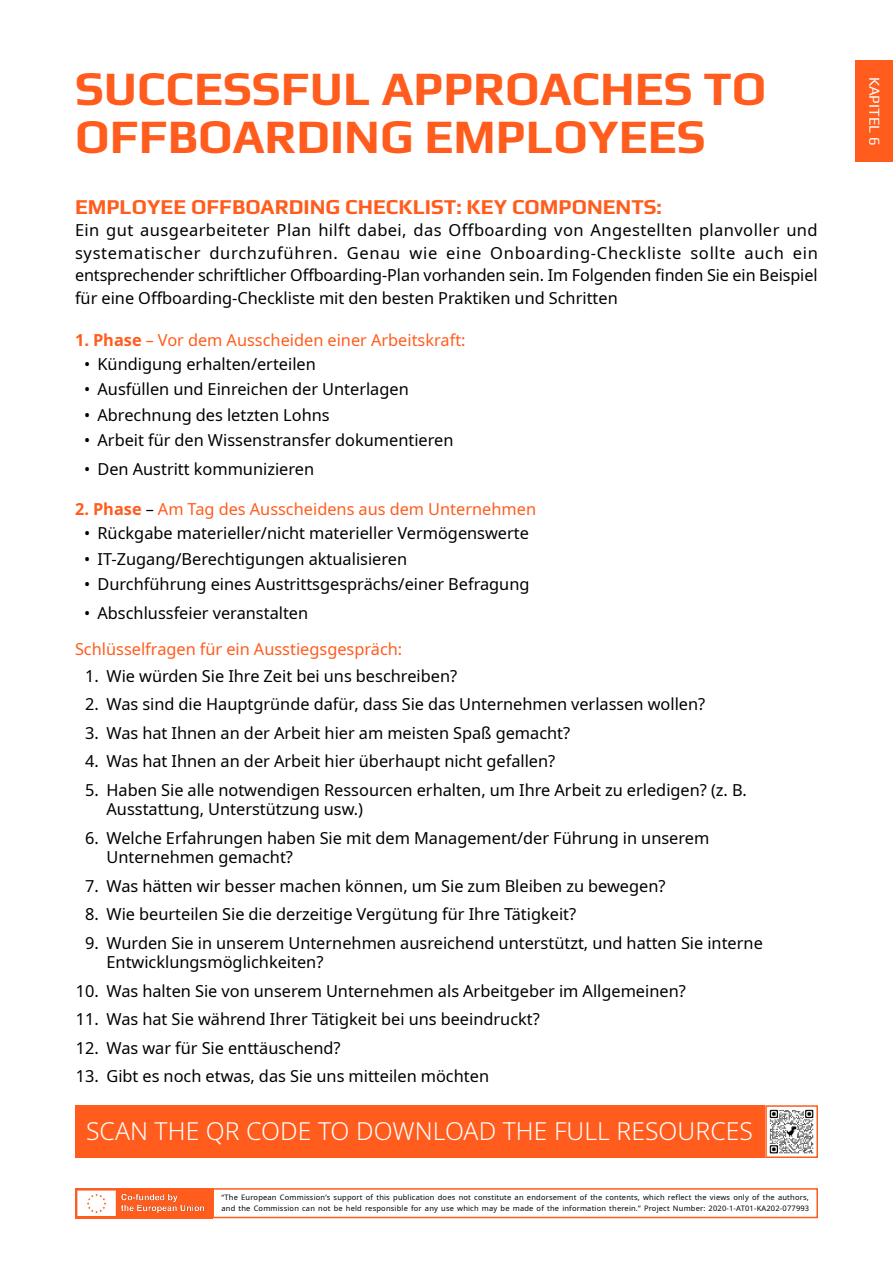
<style>
.page{position:relative;width:893px;height:1263px;background:#fff}
.page>*{position:absolute;margin:0;border:0;box-sizing:border-box;transform-origin:0 0}
.t1{font:700 47.7px/48px "Play";color:#ff5c1d}
.t2{font:300 24.6px "Noto Sans";letter-spacing:.005em;color:#fff}
.t3{font:700 21px "Play";color:#ff5c1d}
.t4{font:16.5px/22.5px "Noto Sans";color:#000}
.t5{font:16.5px "Noto Sans";color:#ff5c1d}
.t6{font:15px "Play";color:#fff}
.t7{font:7.5px/10.5px "Noto Sans";letter-spacing:.025em;color:#000}
.s1{font-weight:700}
.s2{color:#000}
</style>
<div class="page">
<div style="left:75px;top:1188px;width:137px;height:30px;background:#ff5c1d"></div>
<img style="left:78px;top:1190px;width:127px;height:26px">
<div style="left:212px;top:1188px;width:606px;height:30px;border:2px solid #ff5c1d"></div>
<div style="left:855px;top:60px;width:38px;height:102px;background:#ff5c1d"></div>
<div style="left:75px;top:1105px;width:743px;height:53px;background:#ff5c1d"></div>
<img style="left:768px;top:1108px;width:47px;height:47px">
<div style="left:765px;top:1105px;width:53px;height:53px;border:2px solid #ff5c1d"></div>
<h1 class="t1" style="left:75px;top:61px;width:693px">SUCCESSFUL APPROACHES TO<br>OFFBOARDING EMPLOYEES</h1>
<p class="t3" style="left:75px;top:192px;width:588px">EMPLOYEE OFFBOARDING CHECKLIST: KEY COMPONENTS:</p>
<p class="t4" style="left:75px;top:220px;width:745px;text-align:justify">Ein gut ausgearbeiteter Plan hilft dabei, das Offboarding von Angestellten planvoller und systematischer durchzuführen. Genau wie eine Onboarding-Checkliste sollte auch ein entsprechender schriftlicher Offboarding-Plan vorhanden sein. Im Folgenden finden Sie ein Beispiel für eine Offboarding-Checkliste mit den besten Praktiken und Schritten</p>
<p class="t5" style="left:75px;top:328px;width:392px"><span class="s1">1. Phase</span> – Vor dem Ausscheiden einer Arbeitskraft:</p>
<p class="t4" style="left:84px;top:353px;width:233px">• Kündigung erhalten/erteilen</p>
<p class="t4" style="left:84px;top:379px;width:326px">• Ausfüllen und Einreichen der Unterlagen</p>
<p class="t4" style="left:84px;top:404px;width:247px">• Abrechnung des letzten Lohns</p>
<p class="t4" style="left:84px;top:429px;width:371px">• Arbeit für den Wissenstransfer dokumentieren</p>
<p class="t4" style="left:84px;top:458px;width:232px">• Den Austritt kommunizieren</p>
<p class="t5" style="left:75px;top:498px;width:463px"><span class="s1">2. Phase</span> <span class="s2">–</span> Am Tag des Ausscheidens aus dem Unternehmen</p>
<p class="t4" style="left:84px;top:523px;width:446px">• Rückgabe materieller/nicht materieller Vermögenswerte</p>
<p class="t4" style="left:84px;top:548px;width:325px">• IT-Zugang/Berechtigungen aktualisieren</p>
<p class="t4" style="left:84px;top:573px;width:447px">• Durchführung eines Austrittsgesprächs/einer Befragung</p>
<p class="t4" style="left:84px;top:602px;width:226px">• Abschlussfeier veranstalten</p>
<p class="t5" style="left:75px;top:637px;width:329px">Schlüsselfragen für ein Ausstiegsgespräch:</p>
<p class="t4" style="left:85px;top:665px;width:373px">1. Wie würden Sie Ihre Zeit bei uns beschreiben?</p>
<p class="t4" style="left:85px;top:693px;width:621px">2. Was sind die Hauptgründe dafür, dass Sie das Unternehmen verlassen wollen?</p>
<p class="t4" style="left:85px;top:722px;width:486px">3. Was hat Ihnen an der Arbeit hier am meisten Spaß gemacht?</p>
<p class="t4" style="left:85px;top:750px;width:472px">4. Was hat Ihnen an der Arbeit hier überhaupt nicht gefallen?</p>
<p class="t4" style="left:106px;top:780px;width:642px;line-height:19.5px;text-indent:-21px">5. Haben Sie alle notwendigen Ressourcen erhalten, um Ihre Arbeit zu erledigen? (z. B.<br>Ausstattung, Unterstützung usw.)</p>
<p class="t4" style="left:106px;top:828px;width:604px;line-height:19.5px;text-indent:-21px">6. Welche Erfahrungen haben Sie mit dem Management/der Führung in unserem<br>Unternehmen gemacht?</p>
<p class="t4" style="left:85px;top:875px;width:582px">7. Was hätten wir besser machen können, um Sie zum Bleiben zu bewegen?</p>
<p class="t4" style="left:85px;top:903px;width:492px">8. Wie beurteilen Sie die derzeitige Vergütung für Ihre Tätigkeit?</p>
<p class="t4" style="left:106px;top:933px;width:658px;line-height:19.5px;text-indent:-21px">9. Wurden Sie in unserem Unternehmen ausreichend unterstützt, und hatten Sie interne<br>Entwicklungsmöglichkeiten?</p>
<p class="t4" style="left:76px;top:980px;width:611px">10. Was halten Sie von unserem Unternehmen als Arbeitgeber im Allgemeinen?</p>
<p class="t4" style="left:76px;top:1008px;width:465px">11. Was hat Sie während Ihrer Tätigkeit bei uns beeindruckt?</p>
<p class="t4" style="left:76px;top:1037px;width:266px">12. Was war für Sie enttäuschend?</p>
<p class="t4" style="left:76px;top:1065px;width:415px">13. Gibt es noch etwas, das Sie uns mitteilen möchten</p>
<h2 class="t2" style="left:86px;top:1114px;width:668px">SCAN THE QR CODE TO DOWNLOAD THE FULL RESOURCES</h2>
<p class="t7" style="left:221px;top:1193px;width:589px">“The European Commission’s support of this publication does not constitute an endorsement of the contents, which reflect the views only of the authors, and the Commission can not be held responsible for any use which may be made of the information therein.” Project Number: 2020-1-AT01-KA202-077993</p>
<p class="t6" style="left:885px;top:77px;width:70px;rotate:90deg">KAPITEL 6</p>
</div>
